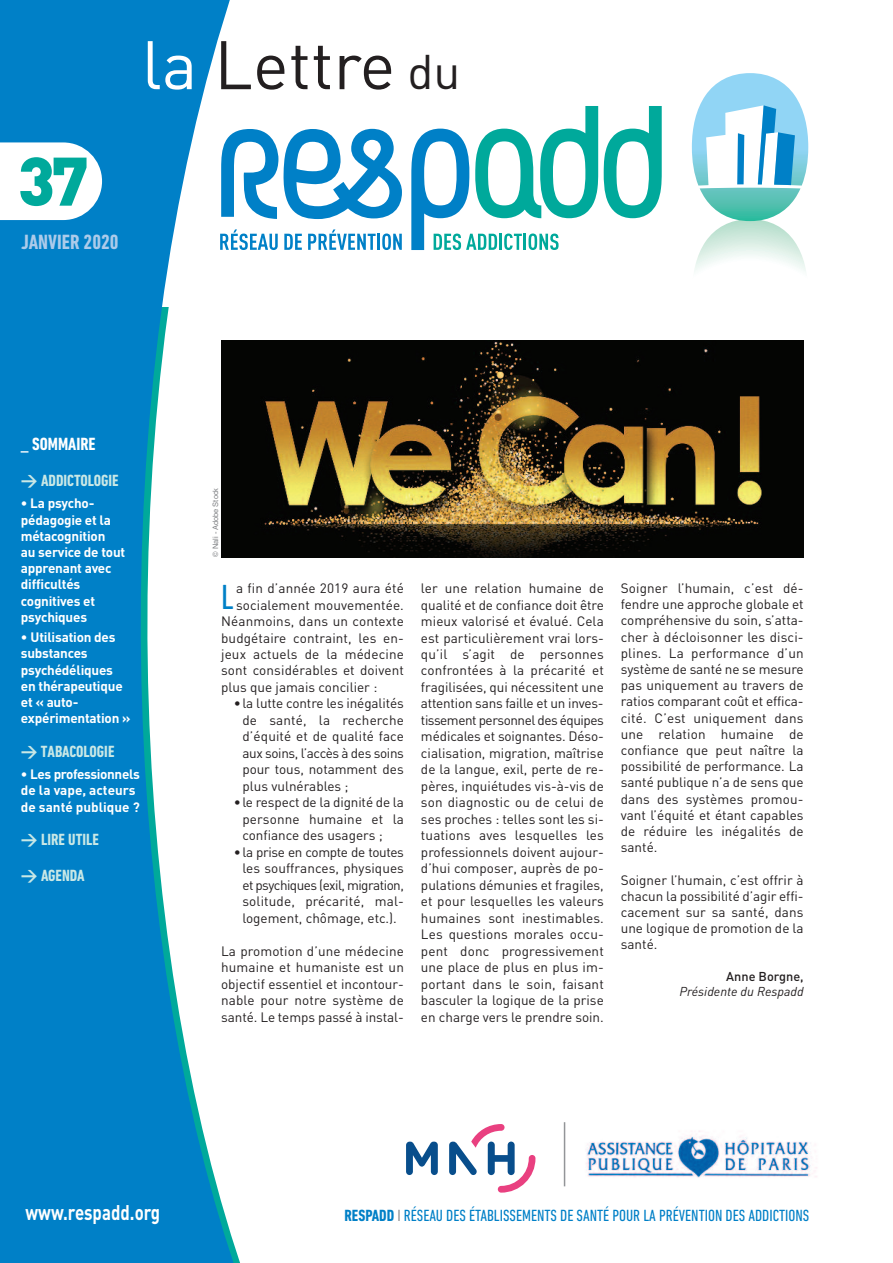
<style>
.page{position:relative;width:893px;height:1263px;background:#fff}
.page>*{position:absolute;margin:0;border:0;box-sizing:border-box;transform-origin:0 0}
.t1{font:67.5px "DIN";color:#231f20}
.t2{font:900 67.5px "DIN";color:#00a99b}
.t3{font:condensed 35.55px "DIN Next LT Pro";color:#0080c7}
.t4{font:700 21px "DIN";color:#fff;scale:.8 1}
.t5{font:700 condensed 21px "DIN Next LT Pro";color:#accbea}
.t6{font:700 condensed 18px "DIN Next LT Pro";color:#fff}
.t7{font:condensed 16.5px "DIN Next LT Pro";color:#0080c7}
.t8{font:700 condensed 16.5px/35.5px "DIN Next LT Pro";color:#c9e8e6}
.t9{font:13.5px/16.5px "DIN";color:#231f20;text-align:justify}
.t10{font:700 13.5px/16.2px "DIN";letter-spacing:-.015em;color:#fff}
.t11{font:italic 12.75px "DINOT";color:#231f20}
.t12{font:500 12.75px "DIN";color:#231f20}
.t13{font:7.5px "Helvetica";color:#808285}
.s1{color:#fff}
.s2{font-size:48px}
.s3{font-family:"DIN";font-stretch:normal}
.s4{font-weight:700}
.s5{color:#939598}
</style>
<div class="page">
<svg style="left:0;top:0;width:241px;height:1263px;fill:#0080c7"></svg>
<svg style="left:604px;top:106px;width:58px;height:112px"></svg>
<svg style="left:221px;top:129px;width:181px;height:90px"></svg>
<svg style="left:220px;top:229px;width:58px;height:21px"></svg>
<svg style="left:284px;top:234px;width:18px;height:16px"></svg>
<svg style="left:308px;top:229px;width:68px;height:21px"></svg>
<hr style="left:377px;top:234px;width:3px;height:16px;background:#0080c7">
<svg style="left:382px;top:233px;width:20px;height:17px"></svg>
<svg style="left:411px;top:106px;width:187px;height:144px"></svg>
<svg style="left:692px;top:73px;width:116px;height:199px"></svg>
<svg style="left:0;top:142px;width:102px;height:78px"></svg>
<svg style="left:406px;top:1141px;width:32px;height:34px"></svg>
<svg style="left:449px;top:1124px;width:86px;height:68px"></svg>
<img style="left:586px;top:1130px;width:231px;height:48px">
<hr style="left:564px;top:1122px;width:1px;height:64px;background:#939598">
<img style="left:221px;top:340px;width:582px;height:217px">
<h1 class="t2" style="left:18px;top:143px;width:73px">37</h1>
<h3 class="t5" style="left:21px;top:235px;width:99px">JANVIER 2020</h3>
<h1 class="t1" style="left:142px;top:26px;width:320px"><span class="s1">la</span> Lettre <span class="s2">du</span></h1>
<h3 class="t6" style="left:21px;top:437px;width:76px">_ SOMMAIRE</h3>
<p class="t8" style="left:21px;top:464px;width:99px"><span class="s3">&gt;</span> ADDICTOLOGIE</p>
<p class="t10" style="left:21px;top:496px;width:106px">• La psycho&shy;pédagogie et la métacognition<br>au service de tout apprenant avec difficultés cognitives et psychiques</p>
<p class="t10" style="left:21px;top:629px;width:111px">• Utilisation des substances psychédéliques en thérapeutique et « auto&shy;expérimentation »</p>
<p class="t8" style="left:21px;top:735px;width:95px"><span class="s3">&gt;</span> TABACOLOGIE</p>
<p class="t10" style="left:21px;top:766px;width:120px">• Les professionnels de la vape, acteurs de santé publique ?</p>
<p class="t8" style="left:21px;top:823px;width:79px"><span class="s3">&gt;</span> LIRE UTILE <span class="s3">&gt;</span> AGENDA</p>
<p class="t13" style="left:211px;top:557px;width:71px;rotate:-90deg">© Nali - Adobe Stock</p>
<h2 class="t3" style="left:221px;top:585px;width:14px">L</h2>
<p class="t9" style="left:236px;top:580px;width:169px">a fin d’année 2019 aura été</p>
<p class="t9" style="left:236px;top:597px;width:169px">socialement mouvementée.</p>
<p class="t9" style="left:221px;top:613px;width:184px">Néanmoins, dans un contexte</p>
<p class="t9" style="left:221px;top:630px;width:184px">budgétaire contraint, les en-</p>
<p class="t9" style="left:221px;top:646px;width:184px">jeux actuels de la médecine</p>
<p class="t9" style="left:221px;top:662px;width:184px">sont considérables et doivent</p>
<p class="t9" style="left:221px;top:679px;width:158px">plus que jamais concilier :</p>
<p class="t9" style="left:242px;top:695px;width:163px;text-indent:-9px">•la lutte contre les inégalités de santé, la recherche d’équité et de qualité face aux soins, l’accès à des soins pour tous, notamment des plus vulnérables ;</p>
<p class="t9" style="left:242px;top:794px;width:163px;text-indent:-9px">•le respect de la dignité de la personne humaine et la confiance des usagers ;</p>
<p class="t9" style="left:242px;top:844px;width:163px;text-indent:-8px">•la prise en compte de toutes les souffrances, physiques et psychiques (exil, migration, solitude, précarité, mal&shy;logement, chômage, etc.).</p>
<p class="t9" style="left:221px;top:943px;width:184px">La promotion d’une médecine humaine et humaniste est un objectif essentiel et incontour&shy;nable pour notre système de santé. Le temps passé à instal-</p>
<p class="t9" style="left:421px;top:580px;width:184px">ler une relation humaine de qualité et de confiance doit être mieux valorisé et évalué. Cela est particulièrement vrai lors&shy;qu’il s’agit de personnes confrontées à la précarité et fragilisées, qui nécessitent une attention sans faille et un inves&shy;tissement personnel des équipes médicales et soignantes. Déso&shy;cialisation, migration, maîtrise de la langue, exil, perte de re&shy;pères, inquiétudes vis-à-vis de son diagnostic ou de celui de ses proches : telles sont les si&shy;tuations aves lesquelles les professionnels doivent aujour&shy;d’hui composer, auprès de po&shy;pulations démunies et fragiles, et pour lesquelles les valeurs humaines sont inestimables.<br>Les questions morales occu&shy;pent donc progressivement une place de plus en plus im&shy;portant dans le soin, faisant basculer la logique de la prise en charge vers le prendre soin.</p>
<p class="t9" style="left:621px;top:580px;width:184px">Soigner l’humain, c’est dé&shy;fendre une approche globale et compréhensive du soin, s’atta&shy;cher à décloisonner les disci&shy;plines. La performance d’un système de santé ne se mesure pas uniquement au travers de ratios comparant coût et effica&shy;cité. C’est uniquement dans une relation humaine de confiance que peut naître la possibilité de performance. La santé publique n’a de sens que dans des systèmes promou&shy;vant l’équité et étant capables de réduire les inégalités de santé.</p>
<p class="t9" style="left:621px;top:872px;width:184px">Soigner l’humain, c’est offrir à chacun la possibilité d’agir effi&shy;cacement sur sa santé, dans une logique de promotion de la santé.</p>
<p class="t12" style="left:726px;top:969px;width:79px">Anne Borgne,</p>
<p class="t11" style="left:679px;top:986px;width:126px">Présidente du Respadd</p>
<h3 class="t4" style="left:26px;top:1200px;width:170px">www.respadd.org</h3>
<p class="t7" style="left:344px;top:1209px;width:466px"><span class="s4">RESPADD</span> <span class="s5">I</span> RÉSEAU DES ÉTABLISSEMENTS DE SANTÉ POUR LA PRÉVENTION DES ADDICTIONS</p>
</div>
